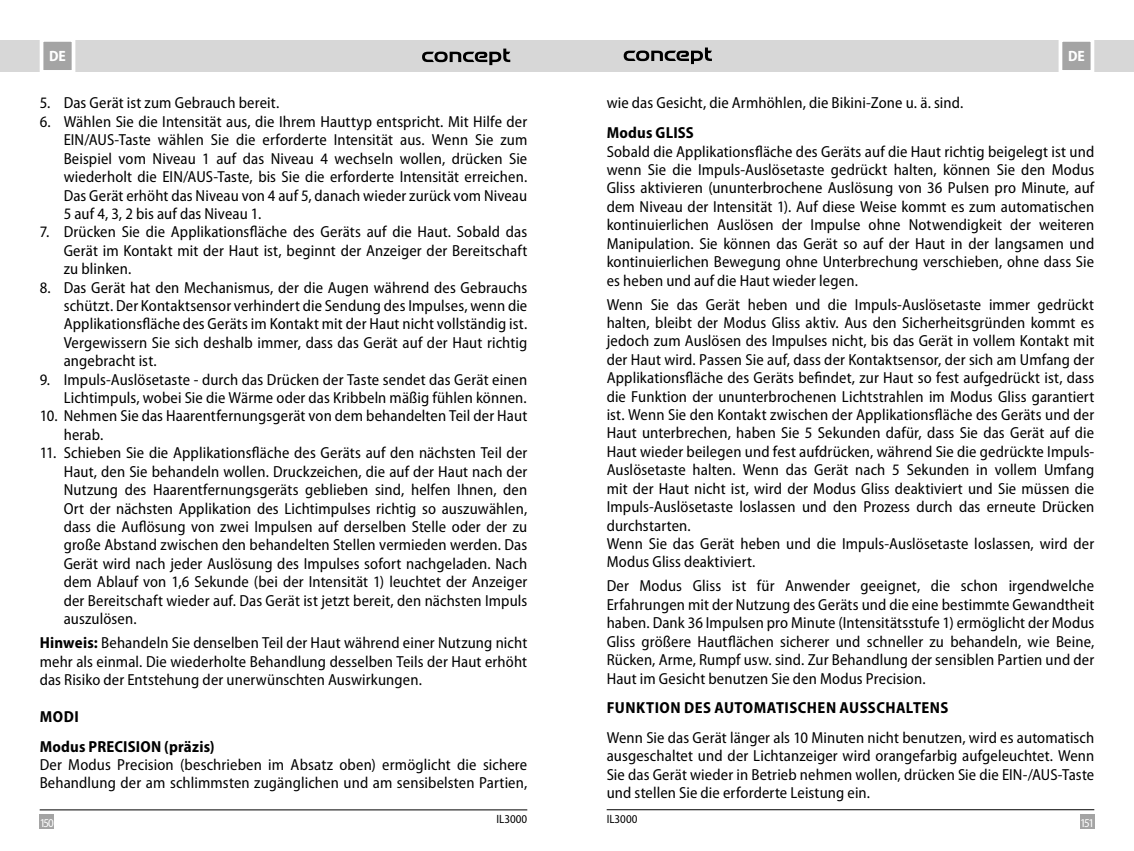
<style>
.page{position:relative;width:1134px;height:851px;background:#fff}
.page>*{position:absolute;margin:0;border:0;box-sizing:border-box;transform-origin:0 0}
.t1{font:semi-condensed 16px/18.4px "Myriad Pro";letter-spacing:.01em;color:#000;text-align:justify}
.t2{font:700 semi-condensed 16px/29.8px "Myriad Pro";letter-spacing:.02em;color:#000}
.t3{font:700 semi-condensed 15px "Myriad Pro";color:#fff}
.t4{font:semi-condensed 12px "Myriad Pro";color:#000}
.t5{font:semi-condensed 12px "Myriad Pro";letter-spacing:-.125em;color:#fff}
.s1{font-weight:700}
</style>
<div class="page">
<div style="left:567px;top:40px;width:567px;height:32px;background:#d7d7d7"></div>
<div style="left:0;top:40px;width:567px;height:32px;background:#d7d7d7"></div>
<svg style="left:1058px;top:40px;width:37px;height:32px"></svg>
<svg style="left:39px;top:40px;width:37px;height:32px"></svg>
<svg style="left:422px;top:49px;width:88px;height:16px"></svg>
<svg style="left:624px;top:47px;width:88px;height:17px"></svg>
<div style="left:40px;top:814px;width:14px;height:14px;background:#a4a4a4"></div>
<div style="left:1080px;top:814px;width:14px;height:14px;background:#a4a4a4"></div>
<hr style="left:607px;top:809px;width:487px;height:1px;background:#000">
<hr style="left:40px;top:809px;width:487px;height:1px;background:#000">
<p class="t3" style="left:49px;top:48px;width:18px">DE</p>
<p class="t3" style="left:1068px;top:48px;width:18px">DE</p>
<p class="t1" style="left:40px;top:94px;width:241px">5. Das Gerät ist zum Gebrauch bereit.</p>
<p class="t1" style="left:64px;top:113px;width:465px;text-indent:-24px">6. Wählen Sie die Intensität aus, die Ihrem Hauttyp entspricht. Mit Hilfe der EIN/AUS-Taste wählen Sie die erforderte Intensität aus. Wenn Sie zum Beispiel vom Niveau 1 auf das Niveau 4 wechseln wollen, drücken Sie wiederholt die EIN/AUS-Taste, bis Sie die erforderte Intensität erreichen.<br>Das Gerät erhöht das Niveau von 4 auf 5, danach wieder zurück vom Niveau 5 auf 4, 3, 2 bis auf das Niveau 1.</p>
<p class="t1" style="left:64px;top:223px;width:465px;text-indent:-24px">7. Drücken Sie die Applikationsfläche des Geräts auf die Haut. Sobald das Gerät im Kontakt mit der Haut ist, beginnt der Anzeiger der Bereitschaft zu blinken.</p>
<p class="t1" style="left:64px;top:278px;width:465px;text-indent:-24px">8. Das Gerät hat den Mechanismus, der die Augen während des Gebrauchs schützt. Der Kontaktsensor verhindert die Sendung des Impulses, wenn die Applikationsfläche des Geräts im Kontakt mit der Haut nicht vollständig ist.<br>Vergewissern Sie sich deshalb immer, dass das Gerät auf der Haut richtig angebracht ist.</p>
<p class="t1" style="left:40px;top:370px;width:489px;text-align:right">9. Impuls-Auslösetaste - durch das Drücken der Taste sendet das Gerät einen<br>Lichtimpuls, wobei Sie die Wärme oder das Kribbeln mäßig fühlen können.</p>
<p class="t1" style="left:64px;top:407px;width:465px;text-indent:-24px">10. Nehmen Sie das Haarentfernungsgerät von dem behandelten Teil der Haut herab.</p>
<p class="t1" style="left:64px;top:444px;width:465px;text-indent:-24px">11. Schieben Sie die Applikationsfläche des Geräts auf den nächsten Teil der Haut, den Sie behandeln wollen. Druckzeichen, die auf der Haut nach der Nutzung des Haarentfernungsgeräts geblieben sind, helfen Ihnen, den Ort der nächsten Applikation des Lichtimpulses richtig so auszuwählen, dass die Auflösung von zwei Impulsen auf derselben Stelle oder der zu große Abstand zwischen den behandelten Stellen vermieden werden. Das Gerät wird nach jeder Auslösung des Impulses sofort nachgeladen. Nach dem Ablauf von 1,6 Sekunde (bei der Intensität 1) leuchtet der Anzeiger der Bereitschaft wieder auf. Das Gerät ist jetzt bereit, den nächsten Impuls auszulösen.</p>
<p class="t1" style="left:40px;top:633px;width:489px"><span class="s1">Hinweis:</span> Behandeln Sie denselben Teil der Haut während einer Nutzung nicht mehr als einmal. Die wiederholte Behandlung desselben Teils der Haut erhöht das Risiko der Entstehung der unerwünschten Auswirkungen.</p>
<p class="t2" style="left:40px;top:701px;width:176px">MODI<br>Modus PRECISION (präzis)</p>
<p class="t1" style="left:40px;top:755px;width:489px">Der Modus Precision (beschrieben im Absatz oben) ermöglicht die sichere<br>Behandlung der am schlimmsten zugänglichen und am sensibelsten Partien,</p>
<p class="t1" style="left:607px;top:94px;width:358px">wie das Gesicht, die Armhöhlen, die Bikini-Zone u. ä. sind.</p>
<p class="t2" style="left:607px;top:118px;width:89px">Modus GLISS</p>
<p class="t1" style="left:607px;top:142px;width:489px">Sobald die Applikationsfläche des Geräts auf die Haut richtig beigelegt ist und wenn Sie die Impuls-Auslösetaste gedrückt halten, können Sie den Modus Gliss aktivieren (ununterbrochene Auslösung von 36 Pulsen pro Minute, auf dem Niveau der Intensität 1). Auf diese Weise kommt es zum automatischen kontinuierlichen Auslösen der Impulse ohne Notwendigkeit der weiteren Manipulation. Sie können das Gerät so auf der Haut in der langsamen und kontinuierlichen Bewegung ohne Unterbrechung verschieben, ohne dass Sie es heben und auf die Haut wieder legen.</p>
<p class="t1" style="left:607px;top:295px;width:489px;text-align:left">Wenn Sie das Gerät heben und die Impuls-Auslösetaste immer gedrückt halten, bleibt der Modus Gliss aktiv. Aus den Sicherheitsgründen kommt es jedoch zum Auslösen des Impulses nicht, bis das Gerät in vollem Kontakt mit der Haut wird. Passen Sie auf, dass der Kontaktsensor, der sich am Umfang der Applikationsfläche des Geräts befindet, zur Haut so fest aufgedrückt ist, dass die Funktion der ununterbrochenen Lichtstrahlen im Modus Gliss garantiert ist. Wenn Sie den Kontakt zwischen der Applikationsfläche des Geräts und der Haut unterbrechen, haben Sie 5 Sekunden dafür, dass Sie das Gerät auf die Haut wieder beilegen und fest aufdrücken, während Sie die gedrückte Impuls-Auslösetaste halten. Wenn das Gerät nach 5 Sekunden in vollem Umfang mit der Haut nicht ist, wird der Modus Gliss deaktiviert und Sie müssen die Impuls-Auslösetaste loslassen und den Prozess durch das erneute Drücken durchstarten.<br>Wenn Sie das Gerät heben und die Impuls-Auslösetaste loslassen, wird der Modus Gliss deaktiviert.</p>
<p class="t1" style="left:607px;top:577px;width:489px">Der Modus Gliss ist für Anwender geeignet, die schon irgendwelche Erfahrungen mit der Nutzung des Geräts und die eine bestimmte Gewandtheit haben. Dank 36 Impulsen pro Minute (Intensitätsstufe 1) ermöglicht der Modus Gliss größere Hautflächen sicherer und schneller zu behandeln, wie Beine, Rücken, Arme, Rumpf usw. sind. Zur Behandlung der sensiblen Partien und der Haut im Gesicht benutzen Sie den Modus Precision.</p>
<p class="t2" style="left:607px;top:693px;width:343px">FUNKTION DES AUTOMATISCHEN AUSSCHALTENS</p>
<p class="t1" style="left:607px;top:728px;width:489px">Wenn Sie das Gerät länger als 10 Minuten nicht benutzen, wird es automatisch ausgeschaltet und der Lichtanzeiger wird orangefarbig aufgeleuchtet. Wenn Sie das Gerät wieder in Betrieb nehmen wollen, drücken Sie die EIN-/AUS-Taste und stellen Sie die erforderte Leistung ein.</p>
<p class="t4" style="left:497px;top:812px;width:32px">IL3000</p>
<p class="t4" style="left:607px;top:812px;width:32px">IL3000</p>
<p class="t5" style="left:40px;top:816px;width:16px">150</p>
<p class="t5" style="left:1080px;top:816px;width:16px">151</p>
</div>
